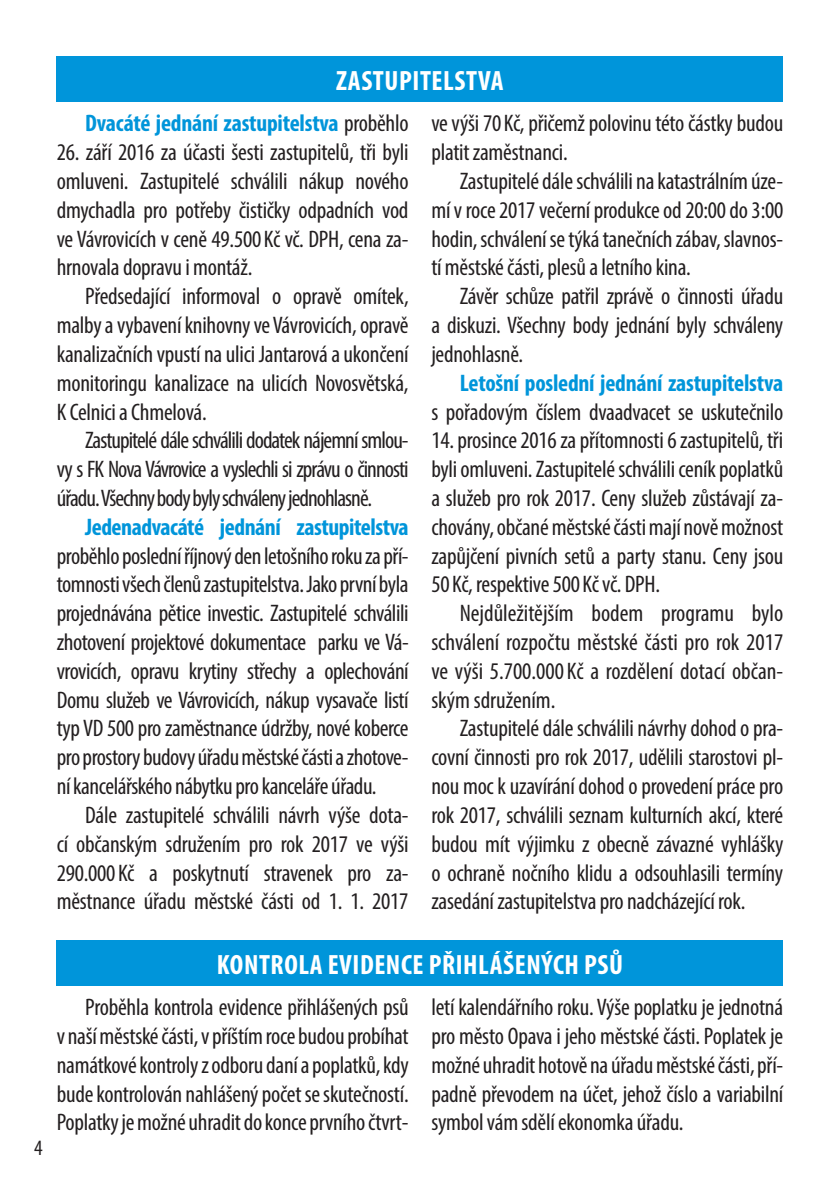
<style>
.page{position:relative;width:840px;height:1191px;background:#fff}
.page>*{position:absolute;margin:0;border:0;box-sizing:border-box;transform-origin:0 0}
.t1{font:700 condensed 28px "Myriad Pro";letter-spacing:.02em;color:#fff}
.t2{font:condensed 24px/28.8px "Myriad Pro";letter-spacing:-.01em;color:#231f20;text-align:justify}
.t3{font:700 condensed 24px "Myriad Pro";letter-spacing:-.01em;color:#0095da}
.t4{font:condensed 22px "Myriad Pro";color:#231f20}
.s1{font-weight:400;color:#231f20}
</style>
<div class="page">
<div style="left:57px;top:57px;width:725px;height:45px;background:#0095da"></div>
<div style="left:57px;top:940px;width:725px;height:46px;background:#0095da"></div>
<p class="t4" style="left:34px;top:1139px;width:10px">4</p>
<p class="t1" style="left:336px;top:64px;width:169px">ZASTUPITELSTVA</p>
<p class="t2" style="left:431px;top:111px;width:353px">ve výši 70 Kč, přičemž polovinu této částky budou platit zaměstnanci.</p>
<p class="t2" style="left:431px;top:169px;width:353px;text-indent:28px">Zastupitelé dále schválili na katastrálním úze&shy;mí v roce 2017 večerní produkce od 20:00 do 3:00 hodin, schválení se týká tanečních zábav, slavnos&shy;tí městské části, plesů a letního kina.</p>
<p class="t2" style="left:431px;top:284px;width:353px;text-indent:28px">Závěr schůze patřil zprávě o činnosti úřadu a diskuzi. Všechny body jednání byly schváleny jednohlasně.</p>
<p class="t3" style="left:459px;top:368px;width:325px">Letošní poslední jednání zastupitelstva</p>
<p class="t2" style="left:431px;top:399px;width:353px">s pořadovým číslem dvaadvacet se uskutečnilo</p>
<p class="t2" style="left:431px;top:428px;width:353px">14. prosince 2016 za přítomnosti 6 zastupitelů, tři byli omluveni. Zastupitelé schválili ceník poplatků a služeb pro rok 2017. Ceny služeb zůstávají za&shy;chovány, občané městské části mají nově možnost zapůjčení pivních setů a party stanu. Ceny jsou 50 Kč, respektive 500 Kč vč. DPH.</p>
<p class="t2" style="left:431px;top:601px;width:353px;text-indent:28px">Nejdůležitějším bodem programu bylo schválení rozpočtu městské části pro rok 2017 ve výši 5.700.000 Kč a rozdělení dotací občan&shy;ským sdružením.</p>
<p class="t2" style="left:431px;top:716px;width:353px;text-indent:28px">Zastupitelé dále schválili návrhy dohod o pra&shy;covní činnosti pro rok 2017, udělili starostovi pl&shy;nou moc k uzavírání dohod o provedení práce pro rok 2017, schválili seznam kulturních akcí, které budou mít výjimku z obecně závazné vyhlášky o ochraně nočního klidu a odsouhlasili termíny zasedání zastupitelstva pro nadcházející rok.</p>
<p class="t3" style="left:85px;top:109px;width:325px">Dvacáté jednání zastupitelstva <span class="s1">proběhlo</span></p>
<p class="t2" style="left:57px;top:140px;width:353px">26. září 2016 za účasti šesti zastupitelů, tři byli omluveni. Zastupitelé schválili nákup nového dmychadla pro potřeby čističky odpadních vod ve Vávrovicích v ceně 49.500 Kč vč. DPH, cena za&shy;hrnovala dopravu i montáž.</p>
<p class="t2" style="left:57px;top:284px;width:353px;text-indent:28px">Předsedající informoval o opravě omítek, malby a vybavení knihovny ve Vávrovicích, opravě kanalizačních vpustí na ulici Jantarová a ukončení monitoringu kanalizace na ulicích Novosvětská, K Celnici a Chmelová.</p>
<p class="t2" style="left:57px;top:428px;width:353px;text-indent:28px">Zastupitelé dále schválili dodatek nájemní smlou&shy;vy s FK Nova Vávrovice a vyslechli si zprávu o činnosti úřadu. Všechny body byly schváleny jednohlasně.</p>
<p class="t3" style="left:85px;top:512px;width:325px">Jedenadvacáté jednání zastupitelstva</p>
<p class="t2" style="left:57px;top:543px;width:353px">proběhlo poslední říjnový den letošního roku za pří&shy;tomnosti všech členů zastupitelstva. Jako první byla projednávána pětice investic. Zastupitelé schválili zhotovení projektové dokumentace parku ve Vá&shy;vrovicích, opravu krytiny střechy a oplechování Domu služeb ve Vávrovicích, nákup vysavače listí typ VD 500 pro zaměstnance údržby, nové koberce pro prostory budovy úřadu městské části a zhotove&shy;ní kancelářského nábytku pro kanceláře úřadu.</p>
<p class="t2" style="left:57px;top:803px;width:353px;text-indent:28px">Dále zastupitelé schválili návrh výše dota&shy;cí občanským sdružením pro rok 2017 ve výši 290.000 Kč a poskytnutí stravenek pro za&shy;městnance úřadu městské části od 1. 1. 2017</p>
<p class="t1" style="left:217px;top:947px;width:407px">KONTROLA EVIDENCE PŘIHLÁŠENÝCH PSŮ</p>
<p class="t2" style="left:57px;top:995px;width:353px;text-indent:28px">Proběhla kontrola evidence přihlášených psů v naší městské části, v příštím roce budou probíhat namátkové kontroly z odboru daní a poplatků, kdy bude kontrolován nahlášený počet se skutečností.<br>Poplatky je možné uhradit do konce prvního čtvrt-</p>
<p class="t2" style="left:431px;top:995px;width:353px">letí kalendářního roku. Výše poplatku je jednotná pro město Opava i jeho městské části. Poplatek je možné uhradit hotově na úřadu městské části, pří&shy;padně převodem na účet, jehož číslo a variabilní symbol vám sdělí ekonomka úřadu.</p>
</div>
